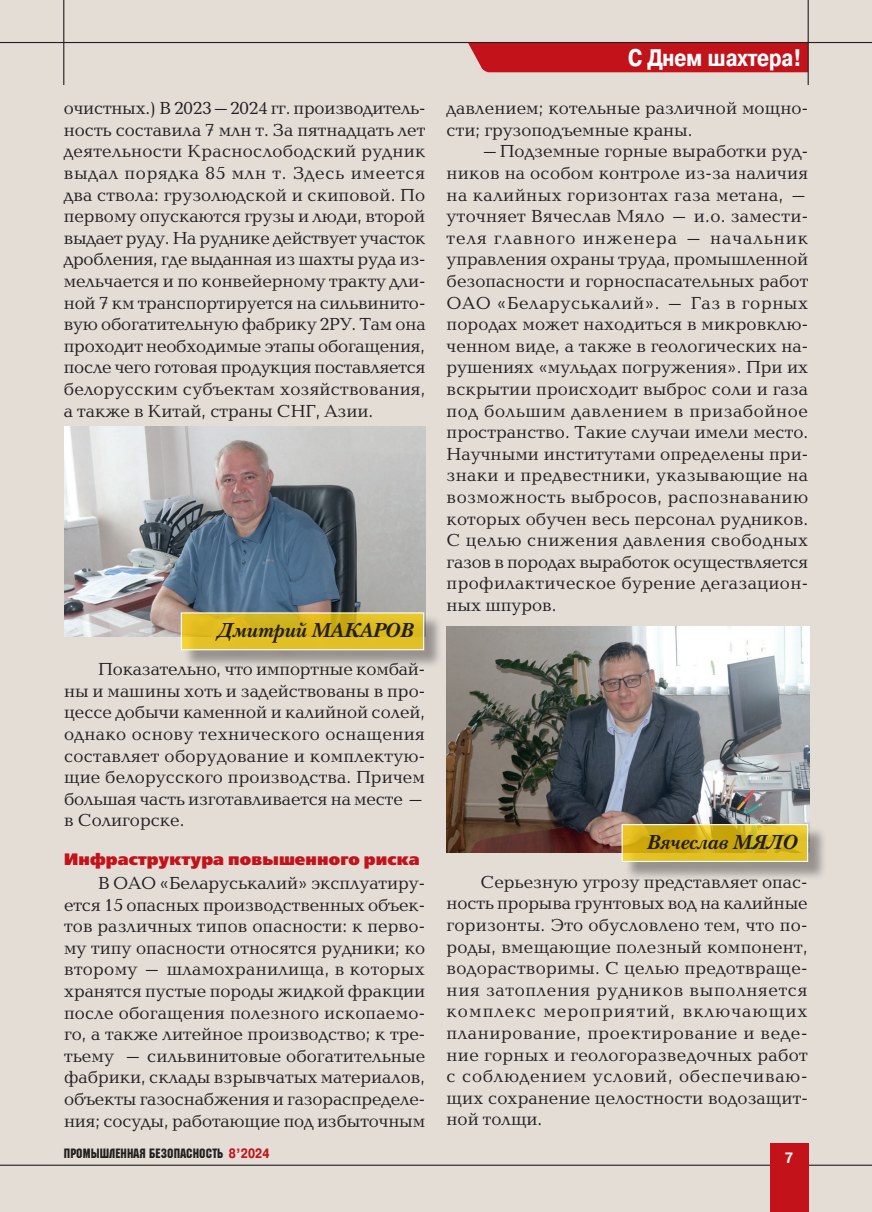
<style>
.page{position:relative;width:872px;height:1212px;background:#e3ddd6}
.page>*{position:absolute;margin:0;border:0;box-sizing:border-box;transform-origin:0 0}
.Rubr{font:700 24px "Pragmatica Cond C";color:#fff}
.подпись10{font:italic 700 21px "New Baskerville C";color:#231f20}
.Baltika_10{font:18px/21.6px "Baltica C";color:#231f20;text-align:justify}
.Подзаголовок_FB_red{font:16.5px "Free Set Extra Bold C";letter-spacing:.01em;color:#c4121a}
.t1{font:700 15px "Pragmatica Cond C";color:#fff}
.t2{font:13.5px "Machine C";letter-spacing:.01em;color:#231f20}
.s1{font-family:"Pragmatica Cond C";font-weight:700;color:#c4121a}
</style>
<div class="page">
<hr style="left:0;top:1164px;width:872px;height:2px;background:#231f20">
<div style="left:468px;top:43px;width:339px;height:29px;background:#c4121a"></div>
<hr style="left:0;top:42px;width:872px;height:1px;background:#231f20">
<hr style="left:807px;top:0;width:1px;height:85px;background:#231f20">
<hr style="left:63px;top:0;width:1px;height:85px;background:#231f20">
<div style="left:770px;top:1144px;width:38px;height:68px;background:#c4121a"></div>
<img style="left:446px;top:627px;width:363px;height:226px">
<div style="left:624px;top:826px;width:203px;height:55px;background:#231f20;opacity:.52"></div>
<svg style="left:621px;top:823px;width:187px;height:39px;background:#d7b82d"></svg>
<img style="left:64px;top:427px;width:361px;height:209px">
<div style="left:183px;top:615px;width:260px;height:54px;background:#231f20;opacity:.52"></div>
<svg style="left:180px;top:612px;width:245px;height:39px;background:#dcbd32"></svg>
<p class="Rubr" style="left:628px;top:44px;width:175px">С Днем шахтера!</p>
<p class="Baltika_10" style="left:64px;top:98px;width:363px">очистных.) В 2023–2024 гг. производитель&shy;ность составила 7 млн т. За пятнадцать лет деятельности Краснослободский рудник выдал порядка 85 млн т. Здесь имеется два ствола: грузолюдской и скиповой. По первому опускаются грузы и люди, второй выдает руду. На руднике действует участок дробления, где выданная из шахты руда из&shy;мельчается и по конвейерному тракту дли&shy;ной 7 км транспортируется на сильвинито&shy;вую обогатительную фабрику 2РУ. Там она проходит необходимые этапы обогащения, после чего готовая продукция поставляется белорусским субъектам хозяйствования, а также в Китай, страны СНГ, Азии.</p>
<p class="Baltika_10" style="left:446px;top:98px;width:363px">давлением; котельные различной мощно&shy;сти; грузоподъемные краны.</p>
<p class="Baltika_10" style="left:446px;top:141px;width:363px;text-indent:34px">–Подземные горные выработки руд&shy;ников на особом контроле из-за наличия на калийных горизонтах газа метана, – уточняет Вячеслав Мяло – и.о. замести&shy;теля главного инженера – начальник управления охраны труда, промышленной безопасности и горноспасательных работ ОАО «Беларуськалий». – Газ в горных породах может находиться в микровклю&shy;ченном виде, а также в геологических на&shy;рушениях «мульдах погружения». При их вскрытии происходит выброс соли и газа под большим давлением в призабойное пространство. Такие случаи имели место.<br>Научными институтами определены при&shy;знаки и предвестники, указывающие на возможность выбросов, распознаванию которых обучен весь персонал рудников.<br>С целью снижения давления свободных газов в породах выработок осуществляется профилактическое бурение дегазацион&shy;ных шпуров.</p>
<p class="подпись10" style="left:216px;top:618px;width:198px">Дмитрий МАКАРОВ</p>
<p class="Baltika_10" style="left:64px;top:659px;width:363px;text-indent:34px">Показательно, что импортные комбай&shy;ны и машины хоть и задействованы в про&shy;цессе добычи каменной и калийной солей, однако основу технического оснащения составляет оборудование и комплектую&shy;щие белорусского производства. Причем большая часть изготавливается на месте – в Солигорске.</p>
<p class="Подзаголовок_FB_red" style="left:64px;top:850px;width:357px">Инфраструктура повышенного риска</p>
<p class="Baltika_10" style="left:64px;top:873px;width:363px;text-indent:34px">В ОАО «Беларуськалий» эксплуатиру&shy;ется 15 опасных производственных объек&shy;тов различных типов опасности: к перво&shy;му типу опасности относятся рудники; ко второму – шламохранилища, в которых хранятся пустые породы жидкой фракции после обогащения полезного ископаемо&shy;го, а также литейное производство; к тре&shy;тьему – сильвинитовые обогатительные фабрики, склады взрывчатых материалов, объекты газоснабжения и газораспределе&shy;ния; сосуды, работающие под избыточным</p>
<p class="Baltika_10" style="left:446px;top:872px;width:363px;text-indent:34px">Серьезную угрозу представляет опас&shy;ность прорыва грунтовых вод на калийные горизонты. Это обусловлено тем, что по&shy;роды, вмещающие полезный компонент, водорастворимы. С целью предотвраще&shy;ния затопления рудников выполняется комплекс мероприятий, включающих планирование, проектирование и веде&shy;ние горных и геологоразведочных работ с соблюдением условий, обеспечиваю&shy;щих сохранение целостности водозащит&shy;ной толщи.</p>
<p class="подпись10" style="left:646px;top:830px;width:152px">Вячеслав МЯЛО</p>
<p class="t2" style="left:64px;top:1145px;width:207px">Промышленная безопасность <span class="s1">8’2024</span></p>
<p class="t1" style="left:785px;top:1149px;width:9px">7</p>
</div>
